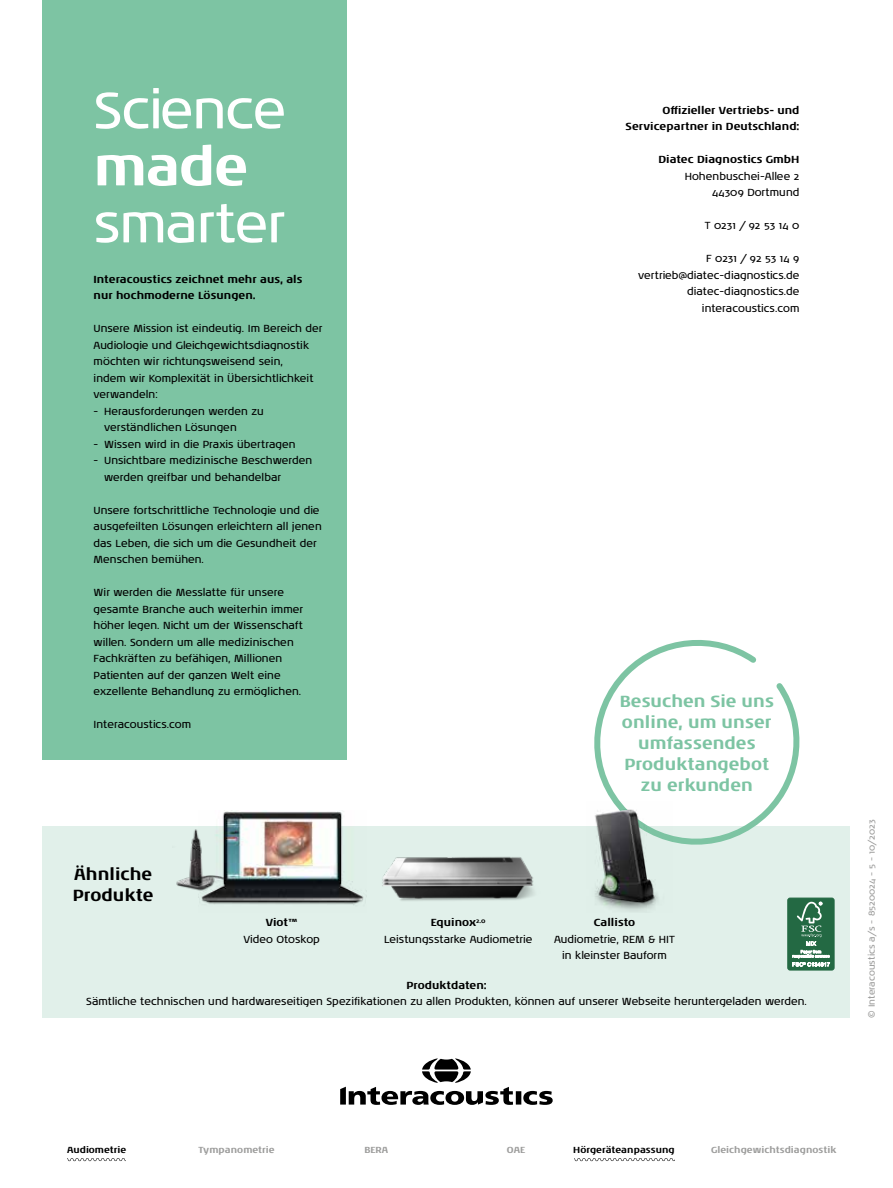
<style>
.page{position:relative;width:893px;height:1188px;background:#fff}
.page>*{position:absolute;margin:0;border:0;box-sizing:border-box;transform-origin:0 0}
.t1{font:52.5px "Noa LT Pro";letter-spacing:-.02em;color:#fff}
.t2{font:700 52.5px "Noa LT Pro";color:#fff}
.t3{font:700 16.5px/21px "Noa LT Pro";color:#7dc4a3;text-align:center}
.t4{font:700 16.5px/21px "Noa LT Pro";color:#000}
.t5{font:10.5px/16.5px "Noa LT Pro";color:#000}
.t6{font:700 10.5px/16.5px "Noa LT Pro";color:#000}
.t7{font:700 9px "Noa LT Pro";color:#9d9d9c}
.t8{font:9px "Noa LT Pro";color:#9d9d9c}
.t9{font:700 9px "Noa LT Pro";color:#000}
.s1{font-weight:700}
</style>
<div class="page">
<div style="left:43px;top:827px;width:807px;height:191px;background:#e1f0ea"></div>
<svg style="left:579px;top:640px;width:231px;height:205px"></svg>
<img style="left:172px;top:826px;width:26px;height:65px">
<img style="left:198px;top:811px;width:169px;height:94px">
<img style="left:202px;top:813px;width:161px;height:88px">
<img style="left:382px;top:856px;width:152px;height:45px">
<svg style="left:340px;top:1058px;width:213px;height:47px"></svg>
<img style="left:587px;top:802px;width:85px;height:110px">
<img style="left:596px;top:810px;width:58px;height:91px">
<svg style="left:574px;top:1158px;width:100px;height:3px"></svg>
<svg style="left:67px;top:1158px;width:58px;height:3px"></svg>
<div style="left:43px;top:0;width:304px;height:760px;background:#7dc4a3"></div>
<div style="left:788px;top:898px;width:46px;height:72px;background:#236943;border-radius:2px"></div>
<div style="left:787px;top:898px;width:47px;height:72px;border:1px solid #236943;border-radius:2px"></div>
<svg style="left:792px;top:902px;width:38px;height:65px"></svg>
<h1 class="t1" style="left:94px;top:74px;width:194px">Science</h1>
<h1 class="t2" style="left:94px;top:127px;width:156px">made</h1>
<h1 class="t1" style="left:94px;top:188px;width:194px">smarter</h1>
<p class="t6" style="left:94px;top:270px;width:210px">Interacoustics zeichnet mehr aus, als nur hochmoderne Lösungen.</p>
<p class="t5" style="left:94px;top:320px;width:231px">Unsere Mission ist eindeutig. Im Bereich der Audiologie und Gleichgewichtsdiagnostik möchten wir richtungsweisend sein,<br>indem wir Komplexität in Übersichtlichkeit verwandeln:</p>
<p class="t5" style="left:104px;top:403px;width:161px;text-indent:-11px">- Herausforderungen werden zu verständlichen Lösungen</p>
<p class="t5" style="left:94px;top:436px;width:203px">- Wissen wird in die Praxis übertragen</p>
<p class="t5" style="left:104px;top:452px;width:209px;text-indent:-11px">- Unsichtbare medizinische Beschwerden werden greifbar und behandelbar</p>
<p class="t5" style="left:94px;top:502px;width:230px">Unsere fortschrittliche Technologie und die ausgefeilten Lösungen erleichtern all jenen das Leben, die sich um die Gesundheit der Menschen bemühen.</p>
<p class="t5" style="left:94px;top:584px;width:211px">Wir werden die Messlatte für unsere gesamte Branche auch weiterhin immer höher legen. Nicht um der Wissenschaft willen. Sondern um alle medizinischen Fachkräften zu befähigen, Millionen Patienten auf der ganzen Welt eine exzellente Behandlung zu ermöglichen.</p>
<p class="t5" style="left:94px;top:716px;width:99px">Interacoustics.com</p>
<h2 class="t4" style="left:73px;top:863px;width:83px">Ähnliche<br>Produkte</h2>
<p class="t6" style="left:266px;top:914px;width:33px">Viot™</p>
<p class="t5" style="left:243px;top:930px;width:78px">Video Otoskop</p>
<p class="t6" style="left:626px;top:101px;width:175px;text-align:right">Offizieller Vertriebs- und<br>Servicepartner in Deutschland:</p>
<p class="t6" style="left:658px;top:150px;width:142px">Diatec Diagnostics GmbH</p>
<p class="t5" style="left:685px;top:167px;width:116px;text-align:right">Hohenbuschei-Allee 2<br>44309 Dortmund</p>
<p class="t5" style="left:705px;top:217px;width:96px">T 0231 / 92 53 14 0</p>
<p class="t5" style="left:638px;top:250px;width:163px;text-align:right">F 0231 / 92 53 14 9 vertrieb@diatec-diagnostics.de diatec-diagnostics.de interacoustics.com</p>
<h2 class="t3" style="left:620px;top:689px;width:156px">Besuchen Sie uns online, um unser umfassendes<br>Produktangebot zu erkunden</h2>
<p class="t5" style="left:384px;top:914px;width:150px;text-align:center"><span class="s1">Equinox</span><sup>2.0<br></sup>Leistungsstarke Audiometrie</p>
<p class="t6" style="left:594px;top:914px;width:43px">Callisto</p>
<p class="t5" style="left:554px;top:930px;width:122px;text-align:center">Audiometrie, REM &amp; HIT in kleinster Bauform</p>
<p class="t6" style="left:406px;top:976px;width:82px">Produktdaten:</p>
<p class="t5" style="left:86px;top:993px;width:722px">Sämtliche technischen und hardwareseitigen Spezifikationen zu allen Produkten, können auf unserer Webseite heruntergeladen werden.</p>
<p class="t8" style="left:865px;top:1018px;width:200px;rotate:-90deg">© Interacoustics a/s - 8520024 - 5 - 10/2023</p>
<p class="t9" style="left:67px;top:1142px;width:60px">Audiometrie</p>
<p class="t7" style="left:198px;top:1142px;width:78px">Tympanometrie</p>
<p class="t7" style="left:364px;top:1142px;width:25px">BERA</p>
<p class="t7" style="left:507px;top:1142px;width:20px">OAE</p>
<p class="t9" style="left:573px;top:1142px;width:103px">Hörgeräteanpassung</p>
<p class="t7" style="left:711px;top:1142px;width:127px">Gleichgewichtsdiagnostik</p>
</div>
